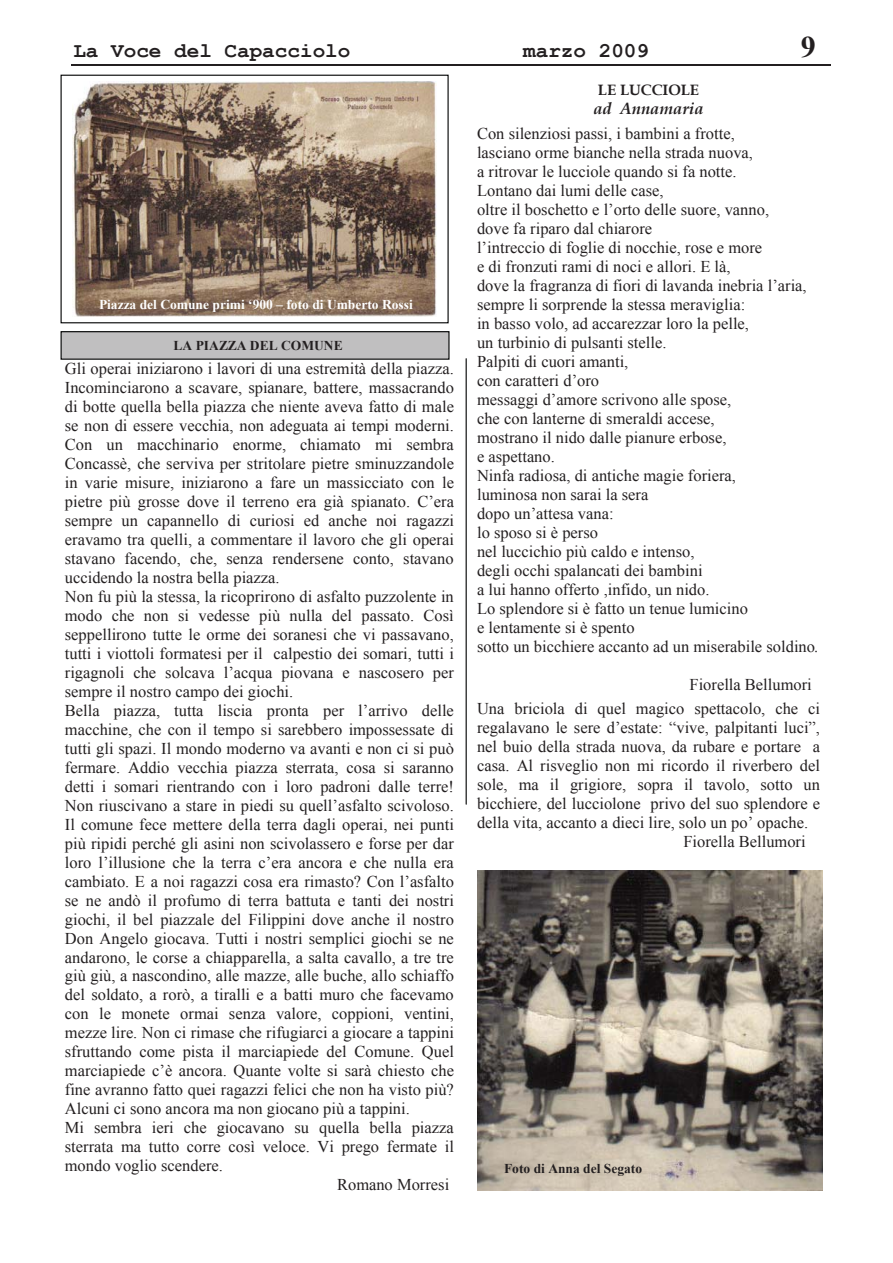
<style>
.page{position:relative;width:893px;height:1263px;background:#fff}
.page>*{position:absolute;margin:0;border:0;box-sizing:border-box;transform-origin:0 0}
.t1{font:700 30px "Times New Roman";color:#231f20}
.t2{font:700 21px "Courier New";color:#231f20}
.t3{font:16.5px/18.9px "Times New Roman";color:#231f20}
.t4{font:italic 700 16.5px "Book Antiqua";color:#231f20}
.t5{font:700 15px "Book Antiqua";color:#231f20}
.t6{font:700 13.5px "Times New Roman";color:#fff}
.t7{font:700 13.5px "Times New Roman";color:#231f20}
.s1{font-style:italic}
</style>
<div class="page">
<hr style="left:71px;top:65px;width:759px;height:1px;background:#231f20">
<div style="left:61px;top:332px;width:388px;height:27px;background:#c0bfc0"></div>
<div style="left:61px;top:331px;width:388px;height:29px;border:1px solid #010202"></div>
<div style="left:61px;top:75px;width:388px;height:248px;border:1px solid #010202"></div>
<img style="left:73px;top:81px;width:364px;height:236px">
<img style="left:477px;top:871px;width:345px;height:319px">
<hr style="left:466px;top:359px;width:1px;height:445px;background:#010202">
<p class="t2" style="left:73px;top:39px;width:279px">La Voce del Capacciolo</p>
<p class="t2" style="left:523px;top:39px;width:127px">marzo 2009</p>
<h1 class="t1" style="left:801px;top:30px;width:16px">9</h1>
<p class="t6" style="left:99px;top:297px;width:315px">Piazza del Comune primi ‘900 – foto di Umberto Rossi</p>
<p class="t7" style="left:174px;top:338px;width:171px">LA PIAZZA DEL COMUNE</p>
<p class="t3" style="left:65px;top:359px;width:390px">Gli operai iniziarono i lavori di una estremità della piazza.</p>
<p class="t3" style="left:65px;top:378px;width:391px">Incominciarono a scavare, spianare, battere, massacrando</p>
<p class="t3" style="left:65px;top:397px;width:391px">di botte quella bella piazza che niente aveva fatto di male</p>
<p class="t3" style="left:65px;top:416px;width:391px">se non di essere vecchia, non adeguata ai tempi moderni.</p>
<p class="t3" style="left:65px;top:435px;width:391px">Con un macchinario enorme, chiamato mi sembra</p>
<p class="t3" style="left:65px;top:454px;width:391px">Concassè, che serviva per stritolare pietre sminuzzandole</p>
<p class="t3" style="left:65px;top:473px;width:391px">in varie misure, iniziarono a fare un massicciato con le</p>
<p class="t3" style="left:65px;top:492px;width:391px">pietre più grosse dove il terreno era già spianato. C’era</p>
<p class="t3" style="left:65px;top:511px;width:391px">sempre un capannello di curiosi ed anche noi ragazzi</p>
<p class="t3" style="left:65px;top:530px;width:391px">eravamo tra quelli, a commentare il lavoro che gli operai</p>
<p class="t3" style="left:65px;top:549px;width:390px">stavano facendo, che, senza rendersene conto, stavano</p>
<p class="t3" style="left:65px;top:568px;width:216px">uccidendo la nostra bella piazza.</p>
<p class="t3" style="left:65px;top:587px;width:390px">Non fu più la stessa, la ricoprirono di asfalto puzzolente in</p>
<p class="t3" style="left:65px;top:606px;width:390px">modo che non si vedesse più nulla del passato. Così</p>
<p class="t3" style="left:65px;top:625px;width:390px">seppellirono tutte le orme dei soranesi che vi passavano,</p>
<p class="t3" style="left:65px;top:644px;width:391px">tutti i viottoli formatesi per il calpestio dei somari, tutti i</p>
<p class="t3" style="left:65px;top:663px;width:391px">rigagnoli che solcava l’acqua piovana e nascosero per</p>
<p class="t3" style="left:65px;top:682px;width:230px">sempre il nostro campo dei giochi.</p>
<p class="t3" style="left:65px;top:701px;width:390px">Bella piazza, tutta liscia pronta per l’arrivo delle</p>
<p class="t3" style="left:65px;top:720px;width:390px">macchine, che con il tempo si sarebbero impossessate di</p>
<p class="t3" style="left:65px;top:739px;width:390px">tutti gli spazi. Il mondo moderno va avanti e non ci si può</p>
<p class="t3" style="left:65px;top:758px;width:390px">fermare. Addio vecchia piazza sterrata, cosa si saranno</p>
<p class="t3" style="left:65px;top:777px;width:391px">detti i somari rientrando con i loro padroni dalle terre!</p>
<p class="t3" style="left:65px;top:796px;width:391px">Non riuscivano a stare in piedi su quell’asfalto scivoloso.</p>
<p class="t3" style="left:65px;top:815px;width:390px">Il comune fece mettere della terra dagli operai, nei punti</p>
<p class="t3" style="left:65px;top:834px;width:391px">più ripidi perché gli asini non scivolassero e forse per dar</p>
<p class="t3" style="left:65px;top:853px;width:390px">loro l’illusione che la terra c’era ancora e che nulla era</p>
<p class="t3" style="left:65px;top:872px;width:390px">cambiato. E a noi ragazzi cosa era rimasto? Con l’asfalto</p>
<p class="t3" style="left:65px;top:891px;width:391px">se ne andò il profumo di terra battuta e tanti dei nostri</p>
<p class="t3" style="left:65px;top:910px;width:390px">giochi, il bel piazzale del Filippini dove anche il nostro</p>
<p class="t3" style="left:65px;top:929px;width:391px">Don Angelo giocava. Tutti i nostri semplici giochi se ne</p>
<p class="t3" style="left:65px;top:948px;width:390px">andarono, le corse a chiapparella, a salta cavallo, a tre tre</p>
<p class="t3" style="left:65px;top:966px;width:391px">giù giù, a nascondino, alle mazze, alle buche, allo schiaffo</p>
<p class="t3" style="left:65px;top:985px;width:390px">del soldato, a rorò, a tiralli e a batti muro che facevamo</p>
<p class="t3" style="left:65px;top:1004px;width:391px">con le monete ormai senza valore, coppioni, ventini,</p>
<p class="t3" style="left:65px;top:1023px;width:391px">mezze lire. Non ci rimase che rifugiarci a giocare a tappini</p>
<p class="t3" style="left:65px;top:1042px;width:391px">sfruttando come pista il marciapiede del Comune. Quel</p>
<p class="t3" style="left:65px;top:1061px;width:391px">marciapiede c’è ancora. Quante volte si sarà chiesto che</p>
<p class="t3" style="left:65px;top:1080px;width:390px">fine avranno fatto quei ragazzi felici che non ha visto più?</p>
<p class="t3" style="left:65px;top:1099px;width:346px">Alcuni ci sono ancora ma non giocano più a tappini.</p>
<p class="t3" style="left:65px;top:1118px;width:390px">Mi sembra ieri che giocavano su quella bella piazza</p>
<p class="t3" style="left:65px;top:1137px;width:390px">sterrata ma tutto corre così veloce. Vi prego fermate il</p>
<p class="t3" style="left:65px;top:1156px;width:160px">mondo voglio scendere.</p>
<p class="t3" style="left:337px;top:1175px;width:114px">Romano Morresi</p>
<p class="t5" style="left:598px;top:81px;width:103px">LE LUCCIOLE</p>
<p class="t4" style="left:593px;top:99px;width:112px">ad Annamaria</p>
<p class="t3" style="left:477px;top:124px;width:343px">Con silenziosi passi, i bambini a frotte,<br>lasciano orme bianche nella strada nuova,<br>a ritrovar le lucciole quando si fa notte.<br>Lontano dai lumi delle case,<br>oltre il boschetto e l’orto delle suore, vanno,<br>dove fa riparo dal chiarore<br>l’intreccio di foglie di nocchie, rose e more<br>e di fronzuti rami di noci e allori. E là,<br>dove la fragranza di fiori di lavanda inebria l’aria, sempre li sorprende la stessa meraviglia:<br>in basso volo, ad accarezzar loro la pelle,<br>un turbinio di pulsanti stelle.<br>Palpiti di cuori amanti,<br>con caratteri d’oro<br>messaggi d’amore scrivono alle spose,<br>che con lanterne di smeraldi accese,<br>mostrano il nido dalle pianure erbose,<br>e aspettano.<br>Ninfa radiosa, di antiche magie foriera,<br>luminosa non sarai la sera<br>dopo un’attesa vana:<br>lo sposo si è perso<br>nel luccichio più caldo e intenso,<br>degli occhi spalancati dei bambini<br>a lui hanno offerto ,infido, un nido.<br>Lo splendore si è fatto un tenue lumicino<br>e lentamente si è spento<br>sotto un bicchiere accanto ad un miserabile soldino<span class="s1">.</span></p>
<p class="t3" style="left:477px;top:672px;width:344px;line-height:24.2px;text-indent:212px">Fiorella Bellumori<br>Una briciola di quel magico spettacolo, che ci</p>
<p class="t3" style="left:477px;top:718px;width:344px">regalavano le sere d’estate: “vive, palpitanti luci”,</p>
<p class="t3" style="left:477px;top:737px;width:344px">nel buio della strada nuova, da rubare e portare a</p>
<p class="t3" style="left:477px;top:756px;width:344px">casa. Al risveglio non mi ricordo il riverbero del</p>
<p class="t3" style="left:477px;top:775px;width:344px">sole, ma il grigiore, sopra il tavolo, sotto un</p>
<p class="t3" style="left:477px;top:794px;width:344px">bicchiere, del lucciolone privo del suo splendore e</p>
<p class="t3" style="left:477px;top:813px;width:333px">della vita, accanto a dieci lire, solo un po’ opache.</p>
<p class="t3" style="left:683px;top:832px;width:124px">Fiorella Bellumori</p>
<p class="t7" style="left:504px;top:1161px;width:140px">Foto di Anna del Segato</p>
</div>
